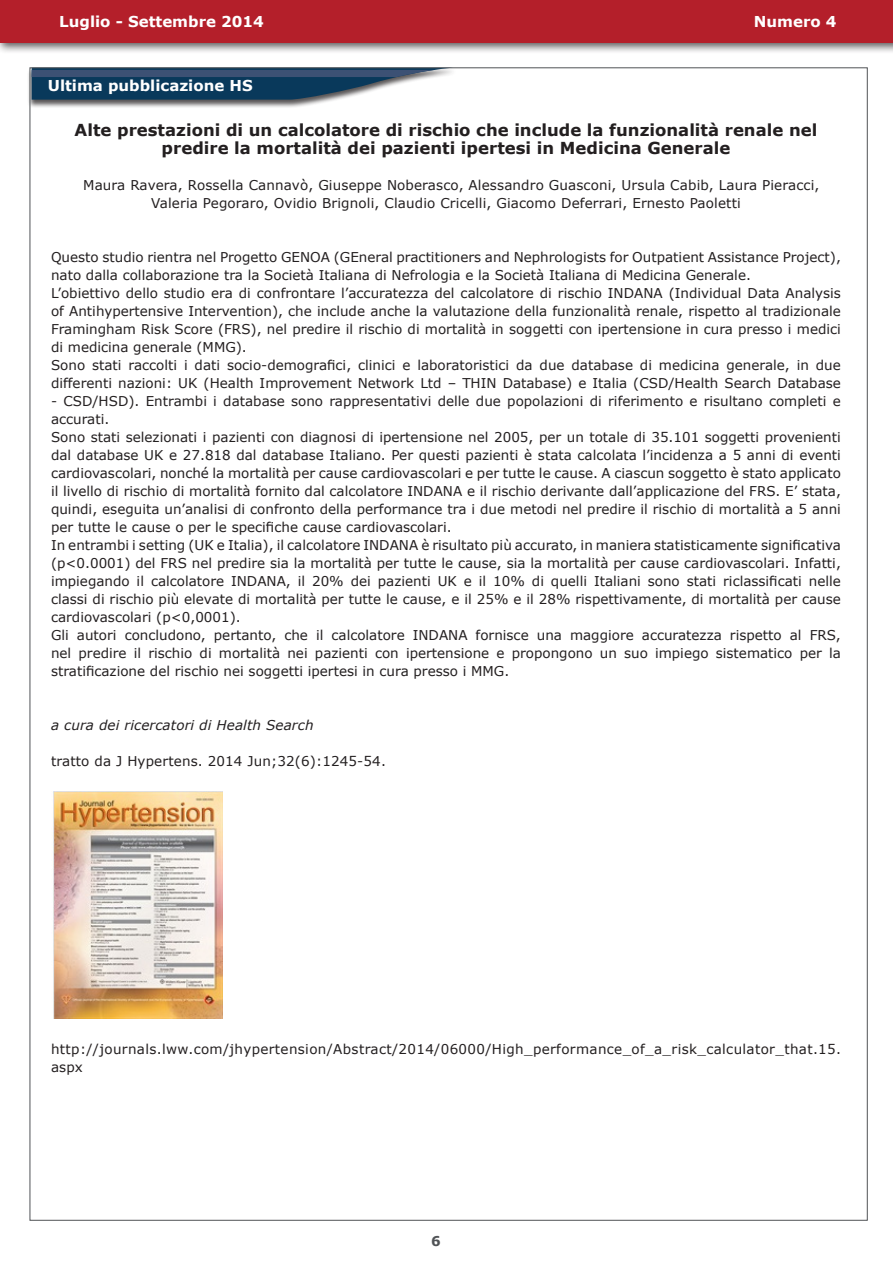
<style>
.page{position:relative;width:893px;height:1263px;background:#fff}
.page>*{position:absolute;margin:0;border:0;box-sizing:border-box;transform-origin:0 0}
.TXT_PARAGRAFO{font:700 16.5px/18px "Verdana";color:#231f20;text-align:center}
.t1{font:700 15px "Verdana";color:#fff}
.TXT_PARAGRAFO-2{font:13.5px/18px "Verdana";color:#231f20}
.TXT_PARAGRAFO-3{font:13.5px/18px "Verdana";letter-spacing:.025em;color:#231f20}
.TXT_PARAGRAFO-4{font:italic 13.5px "Verdana";letter-spacing:.01em;color:#231f20}
.TXT_PARAGRAFO-5{font:700 13.5px "Verdana";color:#505356}
</style>
<div class="page">
<div style="left:0;top:0;width:893px;height:54px;background:#231f20;opacity:.75"></div>
<div style="left:0;top:0;width:893px;height:43px;background:#b41f2a"></div>
<div style="left:27px;top:67px;width:430px;height:41px;background:#231f20;opacity:.75"></div>
<svg style="left:32px;top:70px;width:421px;height:30px;background:#40607b"></svg>
<img style="left:53px;top:791px;width:169px;height:227px">
<p class="t1" style="left:59px;top:11px;width:206px">Luglio - Settembre 2014</p>
<p class="t1" style="left:754px;top:11px;width:84px">Numero 4</p>
<p class="t1" style="left:48px;top:75px;width:206px">Ultima pubblicazione HS</p>
<p class="TXT_PARAGRAFO" style="left:75px;top:121px;width:744px">Alte prestazioni di un calcolatore di rischio che include la funzionalità renale nel predire la mortalità dei pazienti ipertesi in Medicina Generale</p>
<p class="TXT_PARAGRAFO-2" style="left:151px;top:176px;width:670px;text-indent:-68px">Maura Ravera, Rossella Cannavò, Giuseppe Noberasco, Alessandro Guasconi, Ursula Cabib, Laura Pieracci,<br>Valeria Pegoraro, Ovidio Brignoli, Claudio Cricelli, Giacomo Deferrari, Ernesto Paoletti</p>
<p class="TXT_PARAGRAFO-2" style="left:51px;top:248px;width:791px">Questo studio rientra nel Progetto GENOA (GEneral practitioners and Nephrologists for Outpatient Assistance Project), nato dalla collaborazione tra la Società Italiana di Nefrologia e la Società Italiana di Medicina Generale.</p>
<p class="TXT_PARAGRAFO-2" style="left:51px;top:284px;width:791px;text-align:justify">L’obiettivo dello studio era di confrontare l’accuratezza del calcolatore di rischio INDANA (Individual Data Analysis of Antihypertensive Intervention), che include anche la valutazione della funzionalità renale, rispetto al tradizionale Framingham Risk Score (FRS), nel predire il rischio di mortalità in soggetti con ipertensione in cura presso i medici di medicina generale (MMG).</p>
<p class="TXT_PARAGRAFO-2" style="left:51px;top:356px;width:791px">Sono stati raccolti i dati socio-demografici, clinici e laboratoristici da due database di medicina generale, in due differenti nazioni: UK (Health Improvement Network Ltd – THIN Database) e Italia (CSD/Health Search Database</p>
<p class="TXT_PARAGRAFO-2" style="left:51px;top:392px;width:791px">- CSD/HSD). Entrambi i database sono rappresentativi delle due popolazioni di riferimento e risultano completi e accurati.</p>
<p class="TXT_PARAGRAFO-2" style="left:51px;top:428px;width:791px;text-align:justify">Sono stati selezionati i pazienti con diagnosi di ipertensione nel 2005, per un totale di 35.101 soggetti provenienti dal database UK e 27.818 dal database Italiano. Per questi pazienti è stata calcolata l’incidenza a 5 anni di eventi cardiovascolari, nonché la mortalità per cause cardiovascolari e per tutte le cause. A ciascun soggetto è stato applicato il livello di rischio di mortalità fornito dal calcolatore INDANA e il rischio derivante dall’applicazione del FRS. E’ stata, quindi, eseguita un’analisi di confronto della performance tra i due metodi nel predire il rischio di mortalità a 5 anni per tutte le cause o per le specifiche cause cardiovascolari.</p>
<p class="TXT_PARAGRAFO-2" style="left:51px;top:536px;width:791px;text-align:justify">In entrambi i setting (UK e Italia), il calcolatore INDANA è risultato più accurato, in maniera statisticamente significativa (p&lt;0.0001) del FRS nel predire sia la mortalità per tutte le cause, sia la mortalità per cause cardiovascolari. Infatti, impiegando il calcolatore INDANA, il 20% dei pazienti UK e il 10% di quelli Italiani sono stati riclassificati nelle classi di rischio più elevate di mortalità per tutte le cause, e il 25% e il 28% rispettivamente, di mortalità per cause cardiovascolari (p&lt;0,0001).</p>
<p class="TXT_PARAGRAFO-2" style="left:51px;top:626px;width:791px;text-align:justify">Gli autori concludono, pertanto, che il calcolatore INDANA fornisce una maggiore accuratezza rispetto al FRS, nel predire il rischio di mortalità nei pazienti con ipertensione e propongono un suo impiego sistematico per la stratificazione del rischio nei soggetti ipertesi in cura presso i MMG.</p>
<p class="TXT_PARAGRAFO-4" style="left:51px;top:716px;width:264px">a cura dei ricercatori di Health Search</p>
<p class="TXT_PARAGRAFO-2" style="left:51px;top:752px;width:336px">tratto da J Hypertens. 2014 Jun;32(6):1245-54.</p>
<p class="TXT_PARAGRAFO-3" style="left:51px;top:1040px;width:791px">http://journals.lww.com/jhypertension/Abstract/2014/06000/High_performance_of_a_risk_calculator_that.15. aspx</p>
<p class="TXT_PARAGRAFO-5" style="left:431px;top:1231px;width:11px">6</p>
</div>
